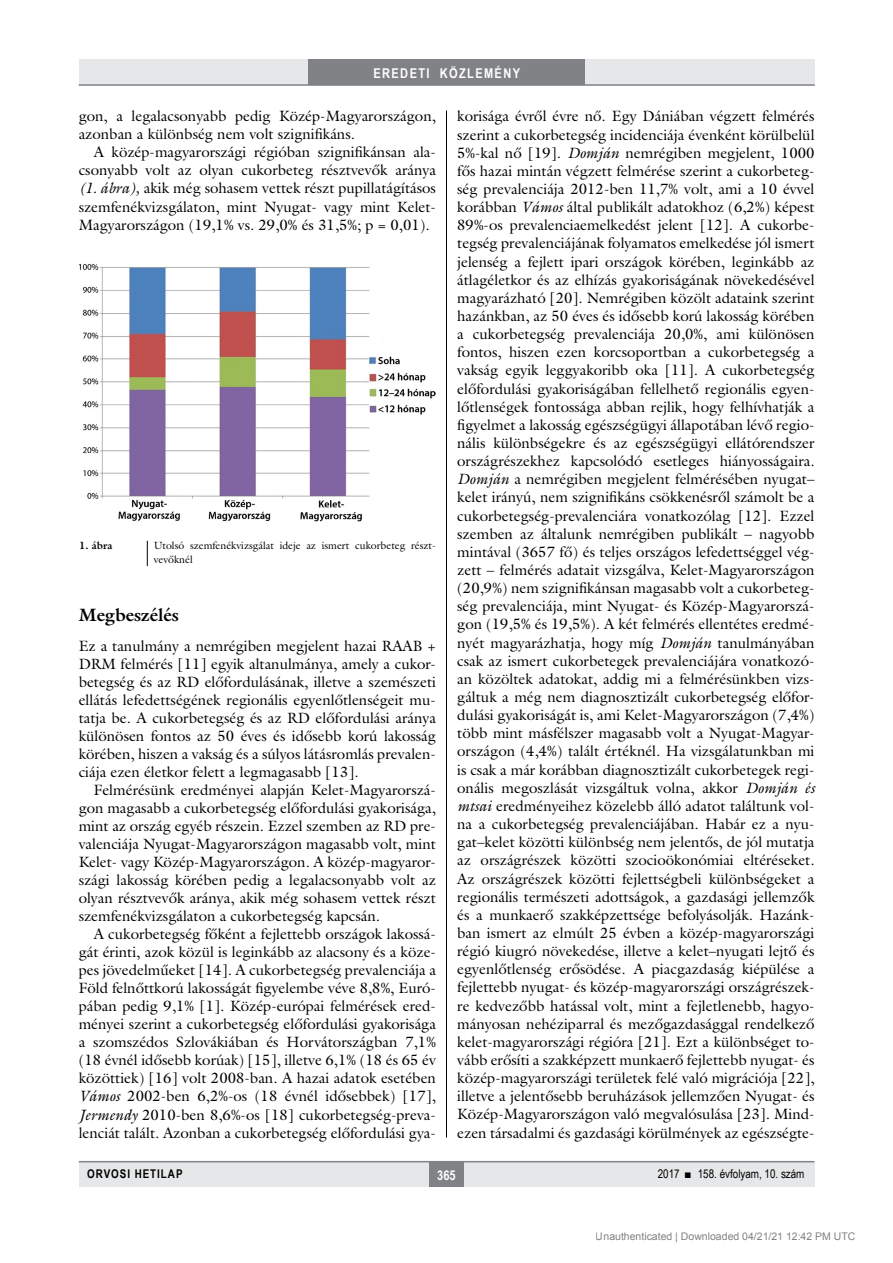
<style>
.page{position:relative;width:893px;height:1263px;background:#fff}
.page>*{position:absolute;margin:0;border:0;box-sizing:border-box;transform-origin:0 0}
.alcimbold{font:700 18px "Galliard Reg";color:#000}
.Body_Text{font:15px/18.1px "Galliard Reg";color:#000;text-align:justify}
.Body_tompa{font:15px/18px "Galliard Reg";color:#000;text-align:justify}
.t1{font:700 13.5px "Arial Narrow";letter-spacing:.1em;color:#fff}
.t2{font:12px "Arial Narrow";color:#000}
.t3{font:700 12px "Arial Narrow";letter-spacing:.08em;color:#000}
.kepalairas2{font:10.5px/13.5px "Galliard Reg";color:#000}
.t4{font:10.5px "Arial";color:rgb(0 0 0/.5)}
.kepalairas1{font:700 10.5px "Galliard Reg";color:#000}
.s1{font-style:italic}
</style>
<div class="page">
<div style="left:79px;top:1161px;width:735px;height:25px;background:#e6e7e8"></div>
<div style="left:429px;top:1161px;width:34px;height:25px;background:#808285"></div>
<hr style="left:79px;top:1161px;width:735px;height:1px;background:#808285">
<div style="left:79px;top:60px;width:735px;height:25px;background:#e6e7e8"></div>
<div style="left:308px;top:60px;width:277px;height:25px;background:#808285"></div>
<hr style="left:79px;top:84px;width:736px;height:2px;background:#808285">
<hr style="left:446px;top:111px;width:1px;height:1026px;background:#000">
<img style="left:79px;top:264px;width:357px;height:258px">
<svg style="left:147px;top:541px;width:1px;height:25px"></svg>
<p class="t1" style="left:373px;top:63px;width:148px">EREDETI KÖZLEMÉNY</p>
<p class="Body_Text" style="left:79px;top:107px;width:359px">gon, a legalacsonyabb pedig Közép-Magyarországon, azonban a különbség nem volt szignifikáns.</p>
<p class="Body_Text" style="left:79px;top:143px;width:359px;text-align:left;text-indent:15px">A közép-magyarországi régióban szignifikánsan ala&shy;csonyabb volt az olyan cukorbeteg résztvevők aránya <span class="s1">(1. ábra),</span> akik még sohasem vettek részt pupillatágításos szemfenékvizsgálaton, mint Nyugat- vagy mint Kelet-Magyarországon (19,1% vs. 29,0% és 31,5%; p = 0,01).</p>
<p class="Body_Text" style="left:457px;top:107px;width:359px">korisága évről évre nő. Egy Dániában végzett felmérés szerint a cukorbetegség incidenciája évenként körülbelül 5%-kal nő [19]. <span class="s1">Domján</span> nemrégiben megjelent, 1000 fős hazai mintán végzett felmérése szerint a cukorbeteg&shy;ség prevalenciája 2012-ben 11,7% volt, ami a 10 évvel korábban <span class="s1">Vámos</span> által publikált adatokhoz (6,2%) képest 89%-os prevalenciaemelkedést jelent [12]. A cukorbe&shy;tegség prevalenciájának folyamatos emelkedése jól ismert jelenség a fejlett ipari országok körében, leginkább az átlagéletkor és az elhízás gyakoriságának növekedésével magyarázható [20]. Nemrégiben közölt adataink szerint hazánkban, az 50 éves és idősebb korú lakosság körében a cukorbetegség prevalenciája 20,0%, ami különösen fontos, hiszen ezen korcsoportban a cukorbetegség a vakság egyik leggyakoribb oka [11]. A cukorbetegség előfordulási gyakoriságában fellelhető regionális egyen&shy;lőtlenségek fontossága abban rejlik, hogy felhívhatják a figyelmet a lakosság egészségügyi állapotában lévő regio&shy;nális különbségekre és az egészségügyi ellátórendszer országrészekhez kapcsolódó esetleges hiányosságaira.<br><span class="s1">Domján</span> a nemrégiben megjelent felmérésében nyugat– kelet irányú, nem szignifikáns csökkenésről számolt be a cukorbetegség-prevalenciára vonatkozólag [12]. Ezzel szemben az általunk nemrégiben publikált – nagyobb mintával (3657 fő) és teljes országos lefedettséggel vég&shy;zett – felmérés adatait vizsgálva, Kelet-Magyarországon (20,9%) nem szignifikánsan magasabb volt a cukorbeteg&shy;ség prevalenciája, mint Nyugat- és Közép-Magyarorszá&shy;gon (19,5% és 19,5%). A két felmérés ellentétes eredmé&shy;nyét magyarázhatja, hogy míg <span class="s1">Domján</span> tanulmányában csak az ismert cukorbetegek prevalenciájára vonatkozó&shy;an közöltek adatokat, addig mi a felmérésünkben vizs&shy;gáltuk a még nem diagnosztizált cukorbetegség előfor&shy;dulási gyakoriságát is, ami Kelet-Magyarországon (7,4%) több mint másfélszer magasabb volt a Nyugat-Magyar&shy;országon (4,4%) talált értéknél. Ha vizsgálatunkban mi is csak a már korábban diagnosztizált cukorbetegek regi&shy;onális megoszlását vizsgáltuk volna, akkor <span class="s1">Domján és mtsai</span> eredményeihez közelebb álló adatot találtunk vol&shy;na a cukorbetegség prevalenciájában. Habár ez a nyu&shy;gat–kelet közötti különbség nem jelentős, de jól mutatja az országrészek közötti szocioökonómiai eltéréseket.<br>Az országrészek közötti fejlettségbeli különbségeket a regionális természeti adottságok, a gazdasági jellemzők és a munkaerő szakképzettsége befolyásolják. Hazánk&shy;ban ismert az elmúlt 25 évben a közép-magyarországi régió kiugró növekedése, illetve a kelet–nyugati lejtő és egyenlőtlenség erősödése. A piacgazdaság kiépülése a fejlettebb nyugat- és közép-magyarországi országrészek&shy;re kedvezőbb hatással volt, mint a fejletlenebb, hagyo&shy;mányosan nehéziparral és mezőgazdasággal rendelkező kelet-magyarországi régióra [21]. Ezt a különbséget to&shy;vább erősíti a szakképzett munkaerő fejlettebb nyugat- és közép-magyarországi területek felé való migrációja [22], illetve a jelentősebb beruházások jellemzően Nyugat- és Közép-Magyarországon való megvalósulása [23]. Mind&shy;ezen társadalmi és gazdasági körülmények az egészségte-</p>
<p class="kepalairas1" style="left:79px;top:539px;width:35px">1. ábra</p>
<p class="kepalairas2" style="left:154px;top:539px;width:284px">Utolsó szemfenékvizsgálat ideje az ismert cukorbeteg részt&shy;vevőknél</p>
<p class="alcimbold" style="left:79px;top:603px;width:102px">Megbeszélés</p>
<p class="Body_tompa" style="left:79px;top:636px;width:359px">Ez a tanulmány a nemrégiben megjelent hazai RAAB + DRM felmérés [11] egyik altanulmánya, amely a cukor&shy;betegség és az RD előfordulásának, illetve a szemészeti ellátás lefedettségének regionális egyenlőtlenségeit mu&shy;tatja be. A cukorbetegség és az RD előfordulási aránya különösen fontos az 50 éves és idősebb korú lakosság körében, hiszen a vakság és a súlyos látásromlás prevalen&shy;ciája ezen életkor felett a legmagasabb [13].</p>
<p class="Body_Text" style="left:79px;top:781px;width:359px;text-indent:15px">Felmérésünk eredményei alapján Kelet-Magyarorszá&shy;gon magasabb a cukorbetegség előfordulási gyakorisága, mint az ország egyéb részein. Ezzel szemben az RD pre&shy;valenciája Nyugat-Magyarországon magasabb volt, mint Kelet- vagy Közép-Magyarországon. A közép-magyaror&shy;szági lakosság körében pedig a legalacsonyabb volt az olyan résztvevők aránya, akik még sohasem vettek részt szemfenékvizsgálaton a cukorbetegség kapcsán.</p>
<p class="Body_Text" style="left:79px;top:925px;width:359px;text-indent:15px">A cukorbetegség főként a fejlettebb országok lakossá&shy;gát érinti, azok közül is leginkább az alacsony és a köze&shy;pes jövedelműeket [14]. A cukorbetegség prevalenciája a Föld felnőttkorú lakosságát figyelembe véve 8,8%, Euró&shy;pában pedig 9,1% [1]. Közép-európai felmérések ered&shy;ményei szerint a cukorbetegség előfordulási gyakorisága a szomszédos Szlovákiában és Horvátországban 7,1% (18 évnél idősebb korúak) [15], illetve 6,1% (18 és 65 év közöttiek) [16] volt 2008-ban. A hazai adatok esetében <span class="s1">Vámos</span> 2002-ben 6,2%-os (18 évnél idősebbek) [17], <span class="s1">Jermendy</span> 2010-ben 8,6%-os [18] cukorbetegség-preva&shy;lenciát talált. Azonban a cukorbetegség előfordulási gya-</p>
<p class="t3" style="left:87px;top:1165px;width:97px">ORVOSI HETILAP</p>
<p class="t1" style="left:437px;top:1165px;width:20px">365</p>
<p class="t2" style="left:658px;top:1165px;width:148px">2017 ■ 158. évfolyam, 10. szám</p>
<p class="t4" style="left:596px;top:1231px;width:261px">Unauthenticated | Downloaded 04/21/21 12:42 PM UTC</p>
</div>
